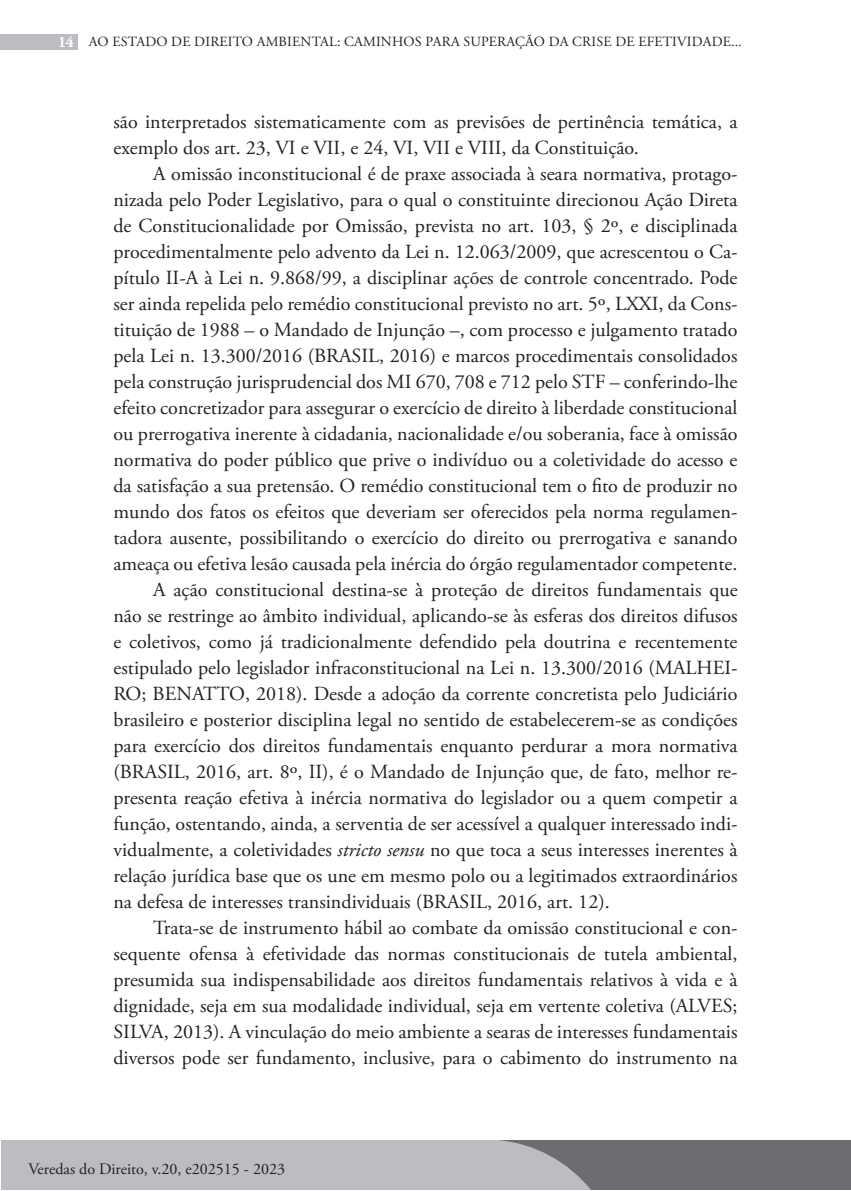
<style>
.page{position:relative;width:851px;height:1191px;background:#fff}
.page>*{position:absolute;margin:0;border:0;box-sizing:border-box;transform-origin:0 0}
.t1{font:20px/26px "Adobe Garamond Pro";color:#231f20}
.t2{font:16px "Adobe Garamond Pro";color:#231f20}
.t3{font:14px "Adobe Garamond Pro";letter-spacing:.015em;color:#231f20}
.s1{font-weight:700;font-size:16px;color:#fff}
.s2{font-style:italic}
</style>
<div class="page">
<div style="left:1px;top:1140px;width:849px;height:50px;background:#6c6d70"></div>
<div style="left:0;top:34px;width:77px;height:16px;background:#bcbdc0"></div>
<div style="left:1px;top:1140px;width:590px;height:50px;background:#bcbdc0"></div>
<p class="t3" style="left:59px;top:34px;width:684px"><span class="s1">14</span> AO ESTADO DE DIREITO AMBIENTAL: CAMINHOS PARA SUPERAÇÃO DA CRISE DE EFETIVIDADE...</p>
<p class="t1" style="left:113px;top:109px;width:625px">são interpretados sistematicamente com as previsões de pertinência temática, a exemplo dos art. 23, VI e VII, e 24, VI, VII e VIII, da Constituição.</p>
<p class="t1" style="left:153px;top:161px;width:585px">A omissão inconstitucional é de praxe associada à seara normativa, protago-</p>
<p class="t1" style="left:113px;top:187px;width:625px">nizada pelo Poder Legislativo, para o qual o constituinte direcionou Ação Direta</p>
<p class="t1" style="left:113px;top:213px;width:625px">de Constitucionalidade por Omissão, prevista no art. 103, § 2º, e disciplinada</p>
<p class="t1" style="left:113px;top:239px;width:625px">procedimentalmente pelo advento da Lei n. 12.063/2009, que acrescentou o Ca-</p>
<p class="t1" style="left:113px;top:265px;width:625px">pítulo II-A à Lei n. 9.868/99, a disciplinar ações de controle concentrado. Pode</p>
<p class="t1" style="left:113px;top:291px;width:625px">ser ainda repelida pelo remédio constitucional previsto no art. 5º, LXXI, da Cons-</p>
<p class="t1" style="left:113px;top:317px;width:625px">tituição de 1988 – o Mandado de Injunção –, com processo e julgamento tratado</p>
<p class="t1" style="left:113px;top:343px;width:625px">pela Lei n. 13.300/2016 (BRASIL, 2016) e marcos procedimentais consolidados</p>
<p class="t1" style="left:113px;top:369px;width:625px">pela construção jurisprudencial dos MI 670, 708 e 712 pelo STF – conferindo-lhe</p>
<p class="t1" style="left:113px;top:395px;width:625px">efeito concretizador para assegurar o exercício de direito à liberdade constitucional</p>
<p class="t1" style="left:113px;top:421px;width:625px">ou prerrogativa inerente à cidadania, nacionalidade e/ou soberania, face à omissão</p>
<p class="t1" style="left:113px;top:447px;width:625px">normativa do poder público que prive o indivíduo ou a coletividade do acesso e</p>
<p class="t1" style="left:113px;top:473px;width:625px">da satisfação a sua pretensão. O remédio constitucional tem o fito de produzir no</p>
<p class="t1" style="left:113px;top:499px;width:625px">mundo dos fatos os efeitos que deveriam ser oferecidos pela norma regulamen-</p>
<p class="t1" style="left:113px;top:525px;width:625px">tadora ausente, possibilitando o exercício do direito ou prerrogativa e sanando</p>
<p class="t1" style="left:113px;top:551px;width:625px">ameaça ou efetiva lesão causada pela inércia do órgão regulamentador competente.</p>
<p class="t1" style="left:153px;top:577px;width:586px">A ação constitucional destina-se à proteção de direitos fundamentais que</p>
<p class="t1" style="left:113px;top:603px;width:625px">não se restringe ao âmbito individual, aplicando-se às esferas dos direitos difusos</p>
<p class="t1" style="left:113px;top:629px;width:625px">e coletivos, como já tradicionalmente defendido pela doutrina e recentemente</p>
<p class="t1" style="left:113px;top:655px;width:625px">estipulado pelo legislador infraconstitucional na Lei n. 13.300/2016 (MALHEI-</p>
<p class="t1" style="left:113px;top:681px;width:625px">RO; BENATTO, 2018). Desde a adoção da corrente concretista pelo Judiciário</p>
<p class="t1" style="left:113px;top:707px;width:625px">brasileiro e posterior disciplina legal no sentido de estabelecerem-se as condições</p>
<p class="t1" style="left:113px;top:733px;width:625px">para exercício dos direitos fundamentais enquanto perdurar a mora normativa</p>
<p class="t1" style="left:113px;top:759px;width:625px">(BRASIL, 2016, art. 8º, II), é o Mandado de Injunção que, de fato, melhor re-</p>
<p class="t1" style="left:113px;top:785px;width:625px">presenta reação efetiva à inércia normativa do legislador ou a quem competir a</p>
<p class="t1" style="left:113px;top:811px;width:625px">função, ostentando, ainda, a serventia de ser acessível a qualquer interessado indi-</p>
<p class="t1" style="left:113px;top:837px;width:625px">vidualmente, a coletividades <span class="s2">stricto sensu</span> no que toca a seus interesses inerentes à</p>
<p class="t1" style="left:113px;top:863px;width:625px">relação jurídica base que os une em mesmo polo ou a legitimados extraordinários</p>
<p class="t1" style="left:113px;top:889px;width:497px">na defesa de interesses transindividuais (BRASIL, 2016, art. 12).</p>
<p class="t1" style="left:153px;top:915px;width:586px">Trata-se de instrumento hábil ao combate da omissão constitucional e con-</p>
<p class="t1" style="left:113px;top:941px;width:625px">sequente ofensa à efetividade das normas constitucionais de tutela ambiental,</p>
<p class="t1" style="left:113px;top:967px;width:625px">presumida sua indispensabilidade aos direitos fundamentais relativos à vida e à</p>
<p class="t1" style="left:113px;top:993px;width:625px">dignidade, seja em sua modalidade individual, seja em vertente coletiva (ALVES;</p>
<p class="t1" style="left:113px;top:1019px;width:625px">SILVA, 2013). A vinculação do meio ambiente a searas de interesses fundamentais</p>
<p class="t1" style="left:113px;top:1045px;width:625px">diversos pode ser fundamento, inclusive, para o cabimento do instrumento na</p>
<p class="t2" style="left:28px;top:1159px;width:258px">Veredas do Direito, v.20, e202515 - 2023</p>
</div>
